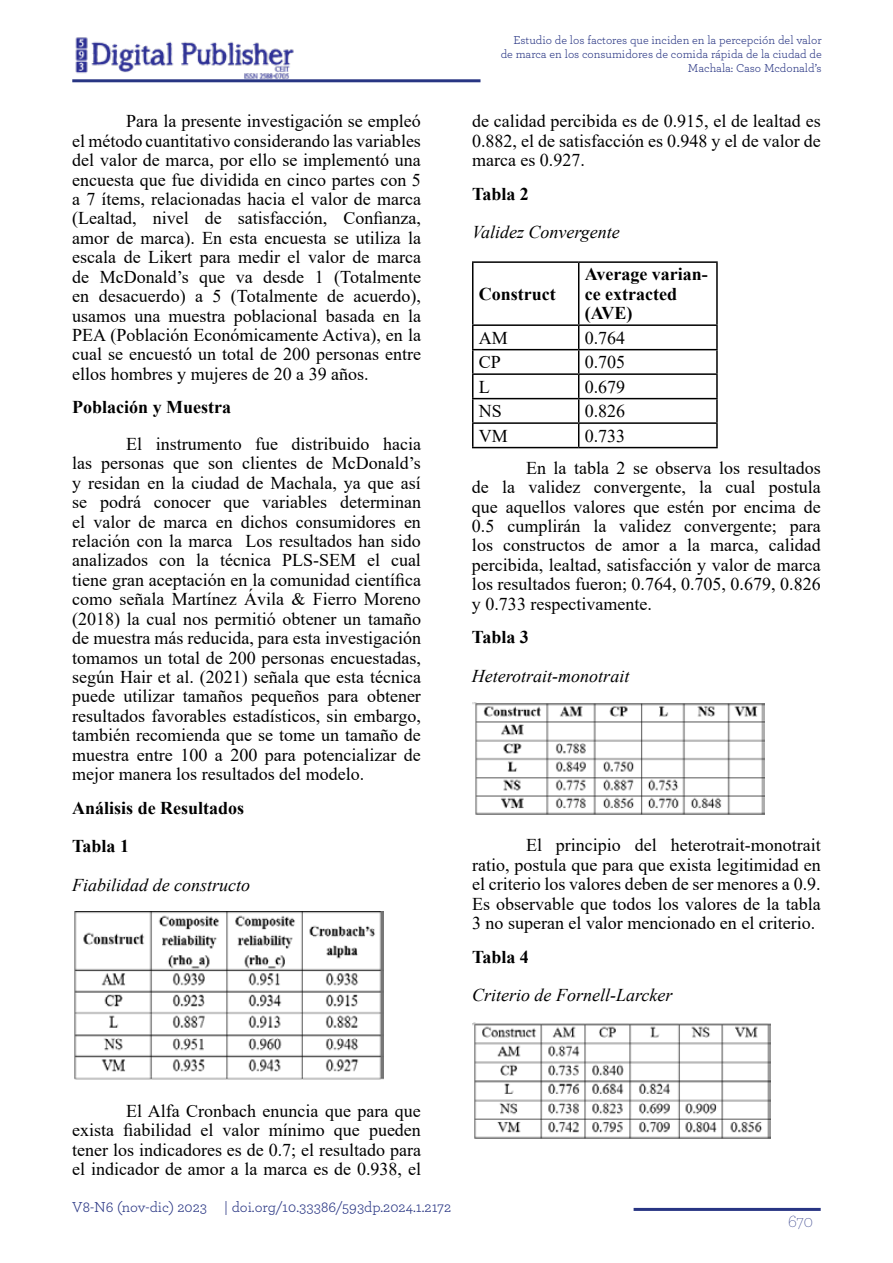
<style>
.page{position:relative;width:893px;height:1263px;background:#fff}
.page>*{position:absolute;margin:0;border:0;box-sizing:border-box;transform-origin:0 0}
.t1{font:18px/19.4px "Times New Roman";color:#000;text-align:justify}
.t2{font:700 18px/19.4px "Times New Roman";color:#000}
.t3{font:italic 18px "Times New Roman";color:#000}
.t4{font:200 18px "Archer";color:#283583}
.t5{font:15px "Archer";color:#283583}
.t6{font:12px/14.4px "Archer";color:#283583;text-align:right}
</style>
<div class="page">
<hr style="left:72px;top:79px;width:408px;height:3px;background:#283583">
<img style="left:75px;top:37px;width:219px;height:42px">
<hr style="left:634px;top:1208px;width:187px;height:3px;background:#283583">
<img style="left:74px;top:911px;width:310px;height:169px">
<hr style="left:472px;top:261px;width:107px;height:2px;background:#000">
<hr style="left:472px;top:263px;width:1px;height:61px;background:#000">
<hr style="left:579px;top:261px;width:139px;height:2px;background:#000">
<hr style="left:578px;top:263px;width:1px;height:61px;background:#000">
<hr style="left:716px;top:263px;width:2px;height:61px;background:#000">
<hr style="left:472px;top:324px;width:107px;height:2px;background:#000">
<hr style="left:579px;top:324px;width:139px;height:2px;background:#000">
<hr style="left:716px;top:326px;width:2px;height:23px;background:#000">
<hr style="left:472px;top:349px;width:107px;height:1px;background:#000">
<hr style="left:579px;top:349px;width:139px;height:1px;background:#000">
<hr style="left:716px;top:350px;width:2px;height:23px;background:#000">
<hr style="left:472px;top:373px;width:107px;height:2px;background:#000">
<hr style="left:579px;top:373px;width:139px;height:2px;background:#000">
<hr style="left:716px;top:375px;width:2px;height:23px;background:#000">
<hr style="left:472px;top:398px;width:107px;height:1px;background:#000">
<hr style="left:579px;top:398px;width:139px;height:1px;background:#000">
<hr style="left:716px;top:399px;width:2px;height:23px;background:#000">
<hr style="left:472px;top:422px;width:107px;height:2px;background:#000">
<svg style="left:472px;top:326px;width:1px;height:121px"></svg>
<hr style="left:579px;top:422px;width:139px;height:2px;background:#000">
<svg style="left:578px;top:326px;width:1px;height:121px"></svg>
<hr style="left:716px;top:424px;width:2px;height:23px;background:#000">
<hr style="left:472px;top:447px;width:107px;height:1px;background:#000">
<hr style="left:579px;top:447px;width:139px;height:1px;background:#000">
<img style="left:472px;top:703px;width:292px;height:112px">
<img style="left:472px;top:1022px;width:298px;height:117px">
<p class="t1" style="left:72px;top:111px;width:350px;text-indent:54px">Para la presente investigación se empleó el método cuantitativo considerando las variables del valor de marca, por ello se implementó una encuesta que fue dividida en cinco partes con 5 a 7 ítems, relacionadas hacia el valor de marca (Lealtad, nivel de satisfacción, Confianza, amor de marca). En esta encuesta se utiliza la escala de Likert para medir el valor de marca de McDonald’s que va desde 1 (Totalmente en desacuerdo) a 5 (Totalmente de acuerdo), usamos una muestra poblacional basada en la PEA (Población Económicamente Activa), en la cual se encuestó un total de 200 personas entre ellos hombres y mujeres de 20 a 39 años.</p>
<p class="t2" style="left:72px;top:397px;width:160px">Población y Muestra</p>
<p class="t1" style="left:72px;top:434px;width:350px;text-indent:54px">El instrumento fue distribuido hacia las personas que son clientes de McDonald’s y residan en la ciudad de Machala, ya que así se podrá conocer que variables determinan el valor de marca en dichos consumidores en relación con la marca Los resultados han sido analizados con la técnica PLS-SEM el cual tiene gran aceptación en la comunidad científica como señala Martínez Ávila &amp; Fierro Moreno (2018) la cual nos permitió obtener un tamaño de muestra más reducida, para esta investigación tomamos un total de 200 personas encuestadas, según Hair et al. (2021) señala que esta técnica puede utilizar tamaños pequeños para obtener resultados favorables estadísticos, sin embargo, también recomienda que se tome un tamaño de muestra entre 100 a 200 para potencializar de mejor manera los resultados del modelo.</p>
<p class="t2" style="left:72px;top:788px;width:174px;line-height:38.5px">Análisis de Resultados<br>Tabla 1</p>
<p class="t3" style="left:72px;top:872px;width:180px">Fiabilidad de constructo</p>
<p class="t6" style="left:501px;top:32px;width:322px">Estudio de los factores que inciden en la percepción del valor de marca en los consumidores de comida rápida de la ciudad de<br>Machala: Caso Mcdonald’s</p>
<p class="t1" style="left:472px;top:111px;width:350px">de calidad percibida es de 0.915, el de lealtad es 0.882, el de satisfacción es 0.948 y el de valor de marca es 0.927.</p>
<p class="t2" style="left:472px;top:184px;width:58px">Tabla 2</p>
<p class="t3" style="left:472px;top:220px;width:149px">Validez Convergente</p>
<p class="t2" style="left:479px;top:283px;width:78px">Construct</p>
<p class="t2" style="left:585px;top:264px;width:125px">Average varian&shy;ce extracted (AVE)</p>
<p class="t1" style="left:479px;top:327px;width:30px">AM</p>
<p class="t1" style="left:585px;top:327px;width:42px">0.764</p>
<p class="t1" style="left:479px;top:352px;width:24px">CP</p>
<p class="t1" style="left:585px;top:352px;width:42px">0.705</p>
<p class="t1" style="left:479px;top:376px;width:12px">L</p>
<p class="t1" style="left:585px;top:376px;width:42px">0.679</p>
<p class="t1" style="left:479px;top:401px;width:25px">NS</p>
<p class="t1" style="left:585px;top:401px;width:42px">0.826</p>
<p class="t1" style="left:479px;top:425px;width:30px">VM</p>
<p class="t1" style="left:526px;top:419px;width:296px;line-height:32.1px;text-indent:59px">0.733<br>En la tabla 2 se observa los resultados</p>
<p class="t1" style="left:472px;top:477px;width:350px">de la validez convergente, la cual postula que aquellos valores que estén por encima de 0.5 cumplirán la validez convergente; para los constructos de amor a la marca, calidad percibida, lealtad, satisfacción y valor de marca los resultados fueron; 0.764, 0.705, 0.679, 0.826 y 0.733 respectivamente.</p>
<p class="t2" style="left:472px;top:627px;width:58px">Tabla 3</p>
<p class="t3" style="left:472px;top:663px;width:159px">Heterotrait-monotrait</p>
<p class="t1" style="left:472px;top:835px;width:350px;text-indent:54px">El principio del heterotrait-monotrait ratio, postula que para que exista legitimidad en el criterio los valores deben de ser menores a 0.9.<br>Es observable que todos los valores de la tabla 3 no superan el valor mencionado en el criterio.</p>
<p class="t2" style="left:472px;top:946px;width:58px">Tabla 4</p>
<p class="t3" style="left:472px;top:983px;width:202px">Criterio de Fornell-Larcker</p>
<p class="t1" style="left:72px;top:1100px;width:350px;text-indent:54px">El Alfa Cronbach enuncia que para que exista fiabilidad el valor mínimo que pueden tener los indicadores es de 0.7; el resultado para el indicador de amor a la marca es de 0.938, el</p>
<p class="t5" style="left:72px;top:1196px;width:136px">V8-N6 (nov-dic) 2023</p>
<p class="t5" style="left:224px;top:1196px;width:228px">| doi.org/10.33386/593dp.2024.1.2172</p>
<p class="t4" style="left:788px;top:1209px;width:26px">670</p>
</div>
